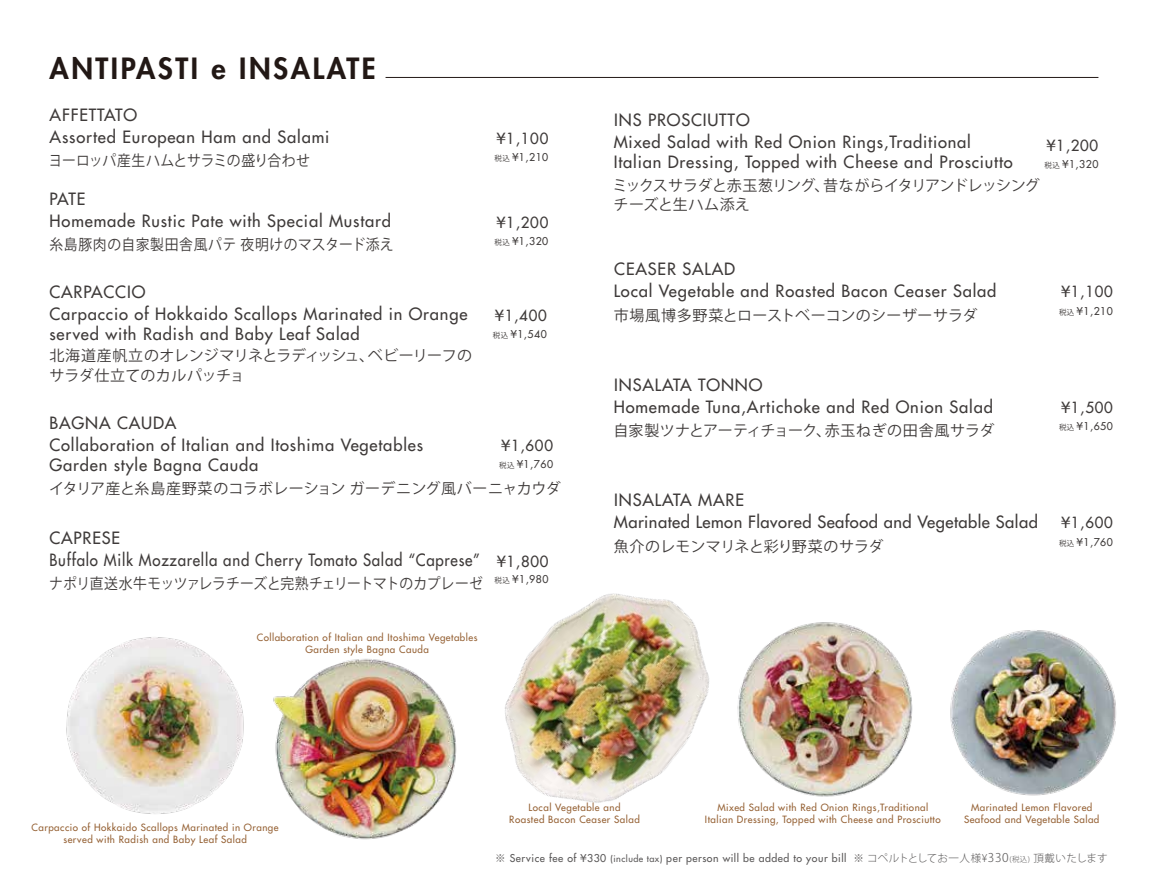
<style>
.page{position:relative;width:1170px;height:893px;background:#fff}
.page>*{position:absolute;margin:0;border:0;box-sizing:border-box;transform-origin:0 0}
.t1{font:800 28.5px "Futura Std";letter-spacing:.09em;color:#221815}
.t2{font:500 16.5px/19.5px "Futura Std";letter-spacing:.05em;color:#3e3a39}
.t3{font:500 16.5px "Futura Std";letter-spacing:.05em;color:#3e3a39;scale:.91 1}
.t4{font:500 16.5px "Futura Std";letter-spacing:.03em;color:#3e3a39}
.t5{font:15px/19.5px "Koz Go Pr 6 N";color:#3e3a39}
.t6{font:500 15px "Futura Std";letter-spacing:.05em;color:#3e3a39}
.t7{font:15px "Koz Go Pr 6 N";letter-spacing:.02em;color:#3e3a39}
.t8{font:15px/19.5px "Koz Go Pr 6 N";letter-spacing:-.03em;color:#3e3a39}
.t9{font:15px "Koz Go Pr 6 N";letter-spacing:-.02em;color:#3e3a39;scale:.92 1}
.t10{font:15px "Koz Go Pr 6 N";letter-spacing:.05em;color:#3e3a39;scale:.92 1}
.t11{font:15px "Koz Go Pr 6 N";color:#3e3a39;scale:.92 1}
.t12{font:500 10.5px "Futura Std";letter-spacing:.05em;color:#595757}
.t13{font:500 10.5px "Futura Std";letter-spacing:.05em;color:#3e3a39}
.t14{font:500 9.75px/12px "Futura Std";letter-spacing:.05em;color:#956134;text-align:center}
.s1{font-family:"Koz Go Pr 6 N";font-weight:400;font-size:7.5px}
.s2{font-family:"Koz Go Pr 6 N";font-weight:300}
.s3{font-size:9px}
.s4{font-family:"Koz Go Pr 6 N";font-weight:300;font-size:12px}
.s5{font-family:"Koz Go Pr 6 N";font-weight:300;font-size:7.5px}
</style>
<div class="page">
<img style="left:950px;top:630px;width:166px;height:166px">
<img style="left:505px;top:593px;width:204px;height:210px">
<img style="left:737px;top:622px;width:176px;height:175px">
<img style="left:273px;top:658px;width:184px;height:182px">
<img style="left:66px;top:637px;width:178px;height:177px">
<hr style="left:385px;top:77px;width:713px;height:1px;background:#221815">
<h1 class="t1" style="left:49px;top:51px;width:327px">ANTIPASTI e INSALATE</h1>
<p class="t2" style="left:50px;top:105px;width:89px">AFFETTATO</p>
<p class="t2" style="left:50px;top:127px;width:281px">Assorted European Ham and Salami</p>
<p class="t11" style="left:48px;top:153px;width:286px">ヨーロッパ産生ハムとサラミの盛り合わせ</p>
<p class="t2" style="left:50px;top:189px;width:37px">PATE</p>
<p class="t2" style="left:50px;top:211px;width:343px">Homemade Rustic Pate with Special Mustard</p>
<p class="t10" style="left:49px;top:237px;width:375px">糸島豚肉の自家製田舎風パテ 夜明けのマスタード添え</p>
<p class="t2" style="left:49px;top:282px;width:97px">CARPACCIO</p>
<p class="t2" style="left:49px;top:304px;width:419px">Carpaccio of Hokkaido Scallops Marinated in Orange served with Radish and Baby Leaf Salad</p>
<p class="t5" style="left:49px;top:346px;width:424px">北海道産帆立のオレンジマリネとラディッシュ、ベビーリーフのサラダ仕立てのカルパッチョ</p>
<p class="t2" style="left:49px;top:413px;width:128px">BAGNA CAUDA</p>
<p class="t2" style="left:49px;top:435px;width:375px">Collaboration of Italian and Itoshima Vegetables<br>Garden style Bagna Cauda</p>
<p class="t6" style="left:496px;top:129px;width:53px">¥1,100</p>
<p class="t13" style="left:494px;top:151px;width:55px"><span class="s1">税込</span> ¥1,210</p>
<p class="t6" style="left:496px;top:213px;width:53px">¥1,200</p>
<p class="t13" style="left:494px;top:235px;width:55px"><span class="s1">税込</span> ¥1,320</p>
<p class="t6" style="left:495px;top:306px;width:53px">¥1,400</p>
<p class="t13" style="left:492px;top:327px;width:55px"><span class="s1">税込</span> ¥1,540</p>
<p class="t6" style="left:501px;top:436px;width:53px">¥1,600</p>
<p class="t13" style="left:499px;top:457px;width:55px"><span class="s1">税込</span> ¥1,760</p>
<p class="t5" style="left:49px;top:479px;width:513px">イタリア産と糸島産野菜のコラボレーション ガーデニング風バーニャカウダ</p>
<p class="t2" style="left:49px;top:528px;width:72px">CAPRESE</p>
<p class="t9" style="left:49px;top:575px;width:473px">ナポリ直送水牛モッツァレラチーズと完熟チェリートマトのカプレーゼ</p>
<p class="t3" style="left:49px;top:549px;width:474px">Buffalo Milk Mozzarella and Cherry Tomato Salad “Caprese”</p>
<p class="t6" style="left:497px;top:552px;width:53px">¥1,800</p>
<p class="t13" style="left:494px;top:573px;width:55px"><span class="s1">税込</span> ¥1,980</p>
<p class="t14" style="left:257px;top:632px;width:222px">Collaboration of Italian and Itoshima Vegetables<br>Garden style Bagna Cauda</p>
<p class="t2" style="left:613px;top:109px;width:358px;line-height:22px">INS PROSCIUTTO<br>Mixed Salad with Red Onion Rings,Traditional</p>
<p class="t6" style="left:1046px;top:136px;width:53px">¥1,200</p>
<p class="t2" style="left:613px;top:152px;width:400px">Italian Dressing, Topped with Cheese and Prosciutto</p>
<p class="t8" style="left:612px;top:176px;width:429px">ミックスサラダと赤玉葱リング、昔ながらイタリアンドレッシングチーズと生ハム添え</p>
<p class="t13" style="left:1044px;top:158px;width:55px"><span class="s1">税込</span> ¥1,320</p>
<p class="t2" style="left:614px;top:260px;width:122px">CEASER SALAD</p>
<p class="t2" style="left:613px;top:282px;width:384px">Local Vegetable and Roasted Bacon Ceaser Salad</p>
<p class="t7" style="left:613px;top:307px;width:365px">市場風博多野菜とローストベーコンのシーザーサラダ</p>
<p class="t2" style="left:614px;top:375px;width:149px">INSALATA TONNO</p>
<p class="t2" style="left:613px;top:397px;width:380px">Homemade Tuna,Artichoke and Red Onion Salad</p>
<p class="t7" style="left:613px;top:422px;width:382px">自家製ツナとアーティチョーク、赤玉ねぎの田舎風サラダ</p>
<p class="t6" style="left:1061px;top:282px;width:53px">¥1,100</p>
<p class="t13" style="left:1058px;top:304px;width:55px"><span class="s1">税込</span> ¥1,210</p>
<p class="t6" style="left:1061px;top:398px;width:53px">¥1,500</p>
<p class="t13" style="left:1058px;top:420px;width:55px"><span class="s1">税込</span> ¥1,650</p>
<p class="t2" style="left:614px;top:491px;width:131px">INSALATA MARE</p>
<p class="t4" style="left:613px;top:512px;width:425px">Marinated Lemon Flavored Seafood and Vegetable Salad</p>
<p class="t5" style="left:613px;top:537px;width:271px">魚介のレモンマリネと彩り野菜のサラダ</p>
<p class="t6" style="left:1061px;top:513px;width:53px">¥1,600</p>
<p class="t13" style="left:1058px;top:535px;width:55px"><span class="s1">税込</span> ¥1,760</p>
<p class="t14" style="left:32px;top:822px;width:248px">Carpaccio of Hokkaido Scallops Marinated in Orange served with Radish and Baby Leaf Salad</p>
<p class="t14" style="left:509px;top:802px;width:132px">Local Vegetable and<br>Roasted Bacon Ceaser Salad</p>
<p class="t14" style="left:704px;top:802px;width:237px">Mixed Salad with Red Onion Rings,Traditional<br>Italian Dressing, Topped with Cheese and Prosciutto</p>
<p class="t14" style="left:963px;top:802px;width:137px">Marinated Lemon Flavored<br>Seafood and Vegetable Salad</p>
<p class="t12" style="left:495px;top:852px;width:614px"><span class="s2">※</span> Service fee of ¥330 <span class="s3">(include tax)</span> per person will be added to your bill <span class="s2">※ コペルトとしてお一人様¥</span><span class="s4">330</span><span class="s5">(税込)</span> <span class="s2">頂戴いたします</span></p>
</div>
